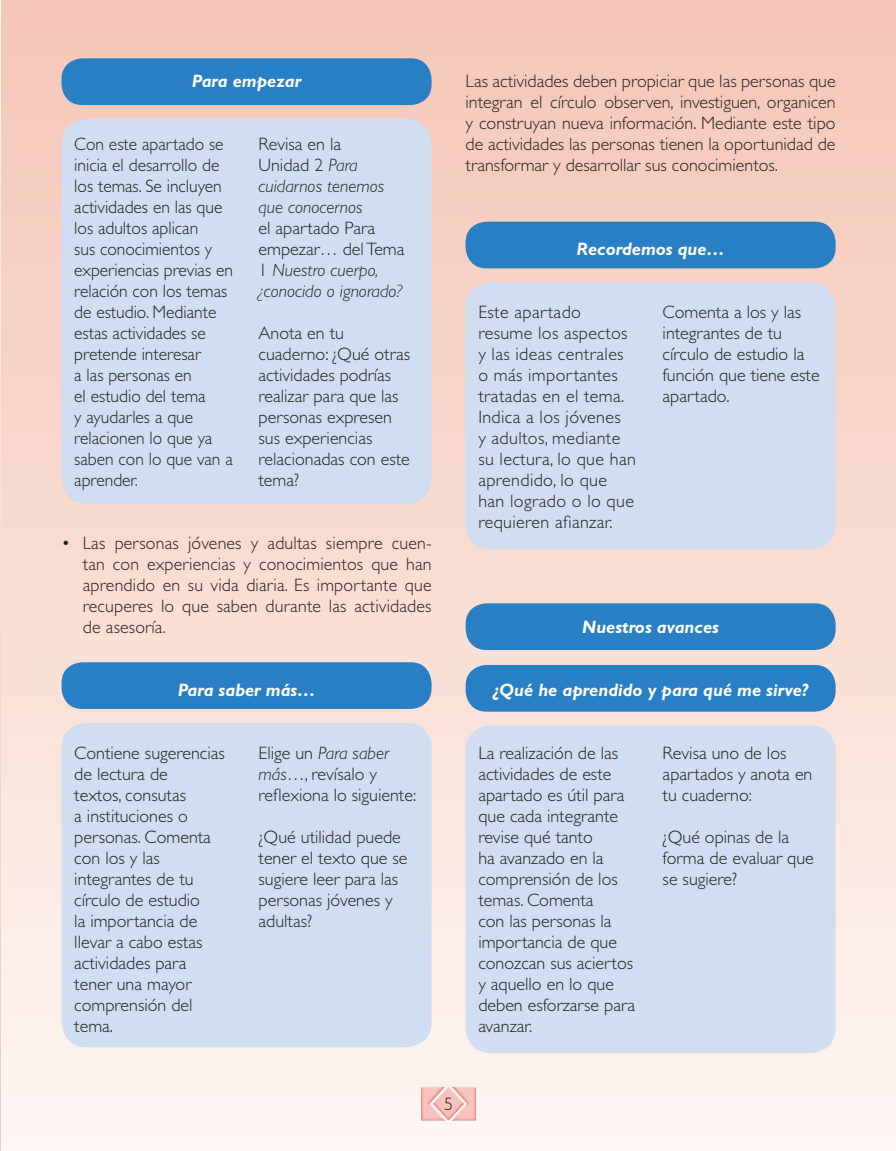
<style>
.page{position:relative;width:896px;height:1151px;background:#fff}
.page>*{position:absolute;margin:0;border:0;box-sizing:border-box;transform-origin:0 0}
.t1{font:300 18px/21px "Gill Sans";color:#231f20}
.t2{font:300 18px/21px "Gill Sans";letter-spacing:.02em;color:#231f20}
.t3{font:italic 300 18px/21px "Gill Sans";color:#231f20}
.t4{font:italic 700 18px "Gill Sans";color:#fff}
.s1{font-style:normal}
.s2{font-style:italic}
</style>
<div class="page">
<svg style="left:0;top:3px;width:2px;height:1146px;background:#f8ddd3"></svg>
<div style="left:2px;top:0;width:894px;height:1151px;background:linear-gradient(to bottom,#f4c6b6,#fdf5f1)"></div>
<img style="left:421px;top:1086px;width:55px;height:34px">
<div style="left:61px;top:58px;width:370px;height:47px;background:#297fc3;border-radius:21px"></div>
<div style="left:61px;top:662px;width:370px;height:47px;background:#297fc3;border-radius:21px"></div>
<div style="left:465px;top:222px;width:370px;height:46px;background:#297fc3;border-radius:21px"></div>
<div style="left:465px;top:665px;width:370px;height:46px;background:#297fc3;border-radius:21px"></div>
<div style="left:465px;top:603px;width:370px;height:47px;background:#297fc3;border-radius:21px"></div>
<div style="left:61px;top:119px;width:370px;height:385px;background:#d1ddf0;border-radius:26px"></div>
<div style="left:61px;top:723px;width:370px;height:324px;background:#d1ddf0;border-radius:26px"></div>
<div style="left:465px;top:282px;width:370px;height:267px;background:#d1ddf0;border-radius:26px"></div>
<div style="left:465px;top:725px;width:370px;height:328px;background:#d1ddf0;border-radius:26px"></div>
<p class="t4" style="left:192px;top:70px;width:111px">Para empezar</p>
<p class="t1" style="left:74px;top:133px;width:160px">Con este apartado se inicia el desarrollo de los temas. Se incluyen actividades en las que los adultos aplican<br>sus conocimientos y experiencias previas en relación con los temas de estudio. Mediante estas actividades se pretende interesar<br>a las personas en<br>el estudio del tema<br>y ayudarles a que relacionen lo que ya saben con lo que van a aprender.</p>
<p class="t3" style="left:258px;top:133px;width:127px"><span class="s1">Revisa en la<br>Unidad 2</span> Para cuidarnos tenemos que conocernos</p>
<p class="t3" style="left:258px;top:217px;width:147px"><span class="s1">el apartado Para empezar… del Tema<br>1</span> Nuestro cuerpo, ¿conocido o ignorado?</p>
<p class="t1" style="left:258px;top:322px;width:153px">Anota en tu cuaderno: ¿Qué otras actividades podrías realizar para que las personas expresen sus experiencias relacionadas con este tema?</p>
<p class="t1" style="left:83px;top:532px;width:350px;text-align:justify;text-indent:-21px">• Las personas jóvenes y adultas siempre cuen&shy;tan con experiencias y conocimientos que han aprendido en su vida diaria. Es importante que recuperes lo que saben durante las actividades de asesoría.</p>
<p class="t4" style="left:178px;top:679px;width:139px">Para saber más…</p>
<p class="t1" style="left:74px;top:742px;width:152px">Contiene sugerencias de lectura de<br>textos, consutas<br>a instituciones o personas. Comenta con los y las integrantes de tu círculo de estudio<br>la importancia de llevar a cabo estas actividades para tener una mayor comprensión del tema.</p>
<p class="t1" style="left:258px;top:743px;width:159px">Elige un <span class="s2">Para saber más</span>…, revísalo y reflexiona lo siguiente:</p>
<p class="t1" style="left:258px;top:827px;width:151px">¿Qué utilidad puede tener el texto que se sugiere leer para las personas jóvenes y adultas?</p>
<p class="t1" style="left:465px;top:71px;width:371px;text-align:justify">Las actividades deben propiciar que las personas que integran el círculo observen, investiguen, organicen y construyan nueva información. Mediante este tipo de actividades las personas tienen la oportunidad de transformar y desarrollar sus conocimientos.</p>
<p class="t4" style="left:576px;top:238px;width:150px">Recordemos que…</p>
<p class="t2" style="left:478px;top:302px;width:159px">Este apartado resume los aspectos y las ideas centrales o más importantes tratadas en el tema.<br>Indica a los jóvenes<br>y adultos, mediante su lectura, lo que han aprendido, lo que han logrado o lo que requieren afianzar.</p>
<p class="t1" style="left:662px;top:302px;width:158px">Comenta a los y las integrantes de tu círculo de estudio la función que tiene este apartado.</p>
<p class="t4" style="left:582px;top:616px;width:138px">Nuestros avances</p>
<p class="t4" style="left:493px;top:679px;width:316px">¿Qué he aprendido y para qué me sirve?</p>
<p class="t1" style="left:478px;top:743px;width:158px">La realización de las actividades de este apartado es útil para que cada integrante revise qué tanto<br>ha avanzado en la comprensión de los temas. Comenta<br>con las personas la importancia de que conozcan sus aciertos y aquello en lo que deben esforzarse para avanzar.</p>
<p class="t1" style="left:662px;top:743px;width:151px">Revisa uno de los apartados y anota en tu cuaderno:</p>
<p class="t1" style="left:662px;top:827px;width:153px">¿Qué opinas de la forma de evaluar que se sugiere?</p>
<p class="t1" style="left:444px;top:1094px;width:10px">5</p>
</div>
